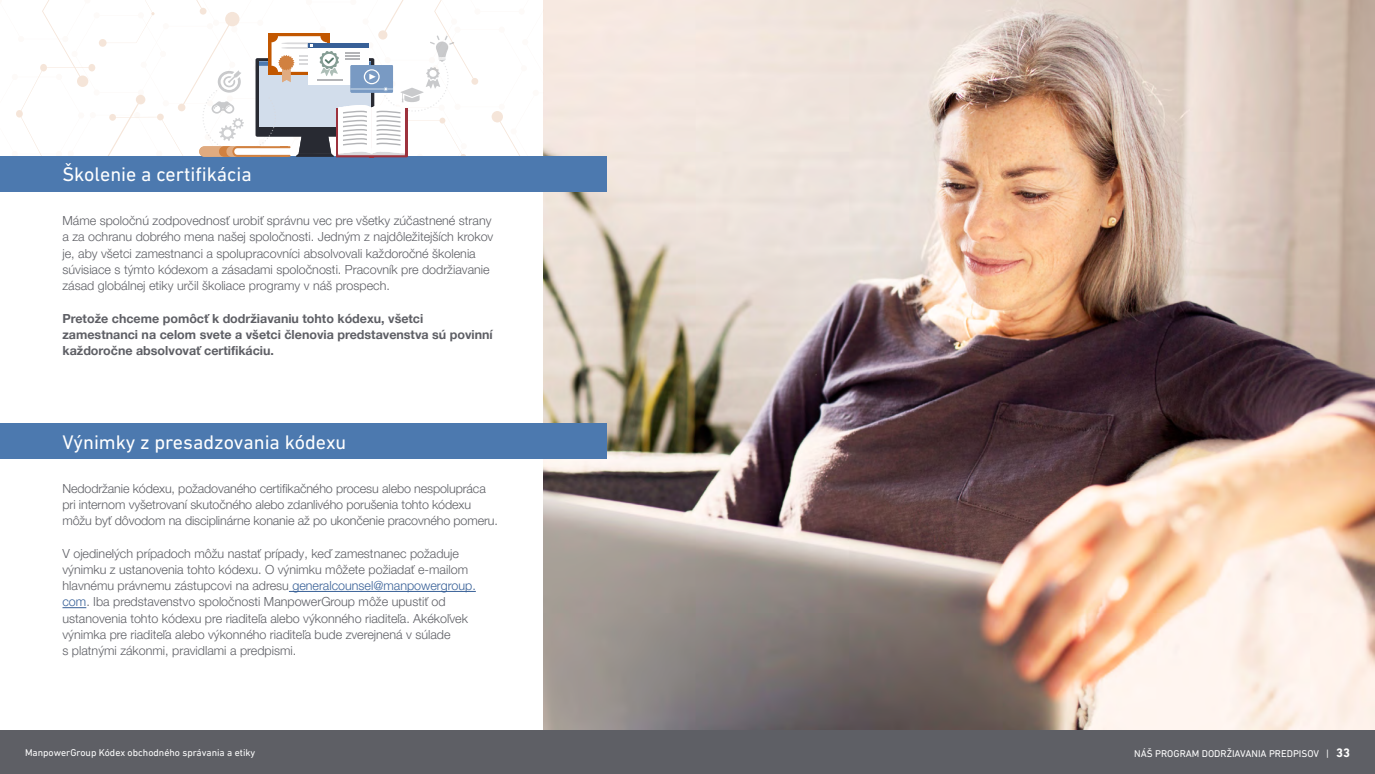
<style>
.page{position:relative;width:1375px;height:774px;background:#fff}
.page>*{position:absolute;margin:0;border:0;box-sizing:border-box;transform-origin:0 0}
.t1{font:20px "DIN Next LT Pro";color:#fff}
.t2{font:300 12.5px/16.2px "Helvetica Neue LT Pro";color:#5e5f65}
.t3{font:700 12.5px/16.2px "Helvetica Neue LT Pro";color:#5e5f65}
.t4{font:10px "DIN Next LT Pro";color:#fff}
.s1{color:#386097}
.s2{font-weight:700;font-size:12.5px}
</style>
<div class="page">
<img style="left:544px;top:0;width:831px;height:730px">
<div style="left:0;top:156px;width:606px;height:35px;background:#4c79af"></div>
<div style="left:0;top:424px;width:606px;height:35px;background:#4c79af"></div>
<hr style="left:289px;top:591px;width:187px;height:1px;background:#386097">
<svg style="left:62px;top:607px;width:24px;height:1px"></svg>
<svg style="left:16px;top:0;width:528px;height:157px"></svg>
<div style="left:0;top:730px;width:1375px;height:44px;background:#5e5f65"></div>
<h1 class="t1" style="left:62px;top:163px;width:191px">Školenie a certifikácia</h1>
<p class="t2" style="left:62px;top:212px;width:432px">Máme spoločnú zodpovednosť urobiť správnu vec pre všetky zúčastnené strany a za ochranu dobrého mena našej spoločnosti. Jedným z najdôležitejších krokov je, aby všetci zamestnanci a spolupracovníci absolvovali každoročné školenia súvisiace s týmto kódexom a zásadami spoločnosti. Pracovník pre dodržiavanie zásad globálnej etiky určil školiace programy v náš prospech.</p>
<p class="t3" style="left:62px;top:310px;width:432px">Pretože chceme pomôcť k dodržiavaniu tohto kódexu, všetci zamestnanci na celom svete a všetci členovia predstavenstva sú povinní každoročne absolvovať certifikáciu.</p>
<h1 class="t1" style="left:62px;top:430px;width:285px">Výnimky z presadzovania kódexu</h1>
<p class="t2" style="left:62px;top:480px;width:437px">Nedodržanie kódexu, požadovaného certifikačného procesu alebo nespolupráca pri internom vyšetrovaní skutočného alebo zdanlivého porušenia tohto kódexu môžu byť dôvodom na disciplinárne konanie až po ukončenie pracovného pomeru.</p>
<p class="t2" style="left:62px;top:545px;width:415px">V ojedinelých prípadoch môžu nastať prípady, keď zamestnanec požaduje výnimku z ustanovenia tohto kódexu. O výnimku môžete požiadať e-mailom hlavnému právnemu zástupcovi na adresu <span class="s1">generalcounsel@manpowergroup. com</span>. Iba predstavenstvo spoločnosti ManpowerGroup môže upustiť od ustanovenia tohto kódexu pre riaditeľa alebo výkonného riaditeľa. Akékoľvek výnimka pre riaditeľa alebo výkonného riaditeľa bude zverejnená v súlade<br>s platnými zákonmi, pravidlami a predpismi.</p>
<p class="t4" style="left:25px;top:746px;width:232px">ManpowerGroup Kódex obchodného správania a etiky</p>
<p class="t4" style="left:1134px;top:747px;width:217px">NÁŠ PROGRAM DODRŽIAVANIA PREDPISOV | <span class="s2">33</span></p>
</div>
